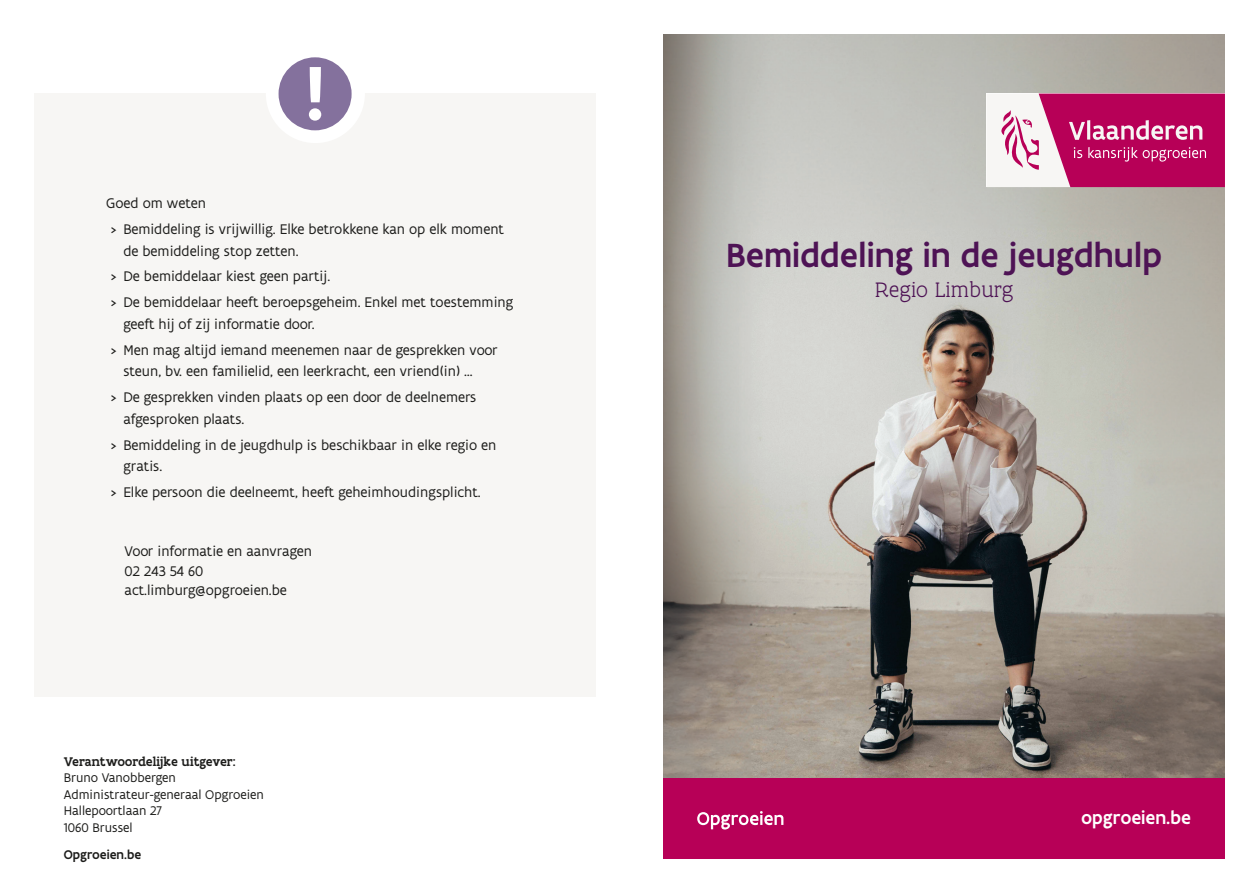
<style>
.page{position:relative;width:1259px;height:893px;background:#fff}
.page>*{position:absolute;margin:0;border:0;box-sizing:border-box;transform-origin:0 0}
.Typografie_-_weight_title{font:500 36px "Flanders Art Sans";color:#4e1355}
.Typografie_-_weight_title-2{font:300 22.5px "Flanders Art Serif";color:#4e1355}
.t1{font:500 19.5px "Flanders Art Sans";color:#fff}
.t2{font:15px/21.6px "Flanders Art Sans";color:#1d1d1b}
.t3{font:13.5px "Flanders Art Sans";color:#1d1d1b}
.t4{font:500 13.5px "Flanders Art Serif";letter-spacing:-.01em;color:#1d1d1b}
.t5{font:500 13.5px "Flanders Art Sans";color:#1d1d1b}
</style>
<div class="page">
<img style="left:663px;top:34px;width:562px;height:744px">
<div style="left:34px;top:94px;width:561px;height:603px;background:#f7f6f4"></div>
<div style="left:663px;top:778px;width:562px;height:81px;background:#b70057"></div>
<svg style="left:986px;top:94px;width:239px;height:93px"></svg>
<svg style="left:697px;top:811px;width:86px;height:18px"></svg>
<div style="left:266px;top:44px;width:99px;height:99px;background:#fff;border-radius:50%"></div>
<div style="left:278px;top:57px;width:73px;height:73px;background:#84719d;border-radius:50%"></div>
<svg style="left:309px;top:67px;width:12px;height:54px"></svg>
<p class="t2" style="left:106px;top:192px;width:101px">Goed om weten</p>
<p class="t2" style="left:123px;top:218px;width:382px;text-indent:-13px">&gt; Bemiddeling is vrijwillig. Elke betrokkene kan op elk moment de bemiddeling stop zetten.</p>
<p class="t2" style="left:111px;top:265px;width:221px">&gt; De bemiddelaar kiest geen partij.</p>
<p class="t2" style="left:123px;top:291px;width:391px;text-indent:-13px">&gt; De bemiddelaar heeft beroepsgeheim. Enkel met toestemming geeft hij of zij informatie door.</p>
<p class="t2" style="left:123px;top:339px;width:376px;text-indent:-13px">&gt; Men mag altijd iemand meenemen naar de gesprekken voor steun, bv. een familielid, een leerkracht, een vriend(in) …</p>
<p class="t2" style="left:123px;top:386px;width:354px;text-indent:-13px">&gt; De gesprekken vinden plaats op een door de deelnemers afgesproken plaats.</p>
<p class="t2" style="left:123px;top:434px;width:374px;text-indent:-13px">&gt; Bemiddeling in de jeugdhulp is beschikbaar in elke regio en gratis.</p>
<p class="t2" style="left:111px;top:481px;width:372px">&gt; Elke persoon die deelneemt, heeft geheimhoudingsplicht.</p>
<p class="t2" style="left:125px;top:540px;width:189px">Voor informatie en aanvragen</p>
<p class="t2" style="left:125px;top:560px;width:80px">02 243 54 60</p>
<p class="t2" style="left:125px;top:579px;width:164px">act.limburg@opgroeien.be</p>
<p class="t4" style="left:64px;top:753px;width:173px">Verantwoordelijke uitgever:</p>
<p class="t3" style="left:64px;top:770px;width:114px">Bruno Vanobbergen</p>
<p class="t3" style="left:64px;top:786px;width:201px">Administrateur-generaal Opgroeien</p>
<p class="t3" style="left:64px;top:803px;width:100px">Hallepoortlaan 27</p>
<p class="t3" style="left:64px;top:819px;width:70px">1060 Brussel</p>
<p class="t5" style="left:64px;top:846px;width:79px">Opgroeien.be</p>
<p class="Typografie_-_weight_title" style="left:726px;top:233px;width:438px">Bemiddeling in de jeugdhulp</p>
<p class="Typografie_-_weight_title-2" style="left:875px;top:277px;width:139px">Regio Limburg</p>
<p class="t1" style="left:1081px;top:806px;width:111px">opgroeien.be</p>
</div>
